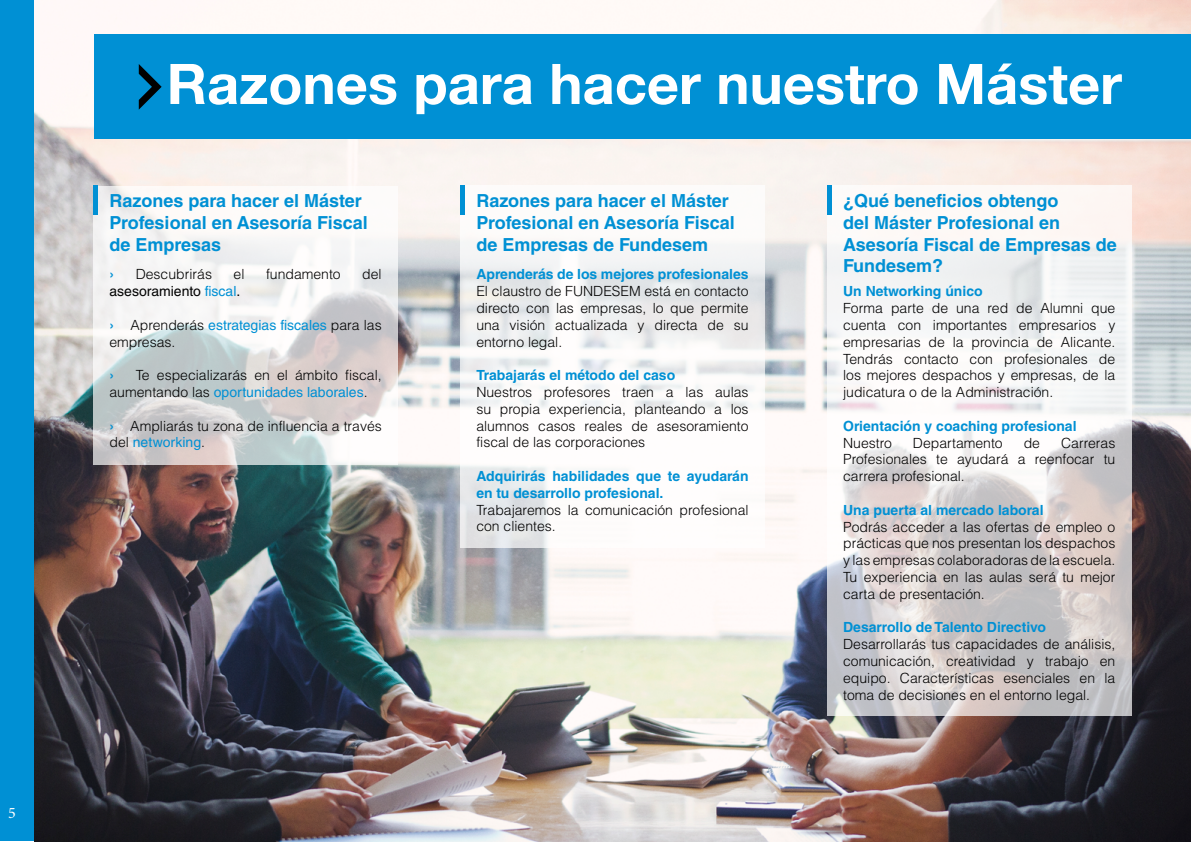
<style>
.page{position:relative;width:1191px;height:842px;background:#fff}
.page>*{position:absolute;margin:0;border:0;box-sizing:border-box;transform-origin:0 0}
.t1{font:700 56px "Helvetica Neue LT Std";color:#fff}
.t2{font:700 18px/21.6px "Helvetica LT Std";color:#0090d4}
.t3{font:16px "Minion Pro";color:#fff}
.t4{font:300 14px/16.8px "Helvetica LT Std";color:#000;text-align:justify}
.t5{font:700 14px/16.8px "Helvetica LT Std";color:#0090d4}
.t6{font:14px "Helvetica LT Std";color:#000}
.s1{color:#0090d4}
.s2{font-weight:700;color:#0090d4}
.s3{font-weight:400;color:#0090d4}
</style>
<div class="page">
<div style="left:0;top:0;width:34px;height:841px;background:#0090d4"></div>
<img style="left:34px;top:1px;width:1156px;height:841px">
<div style="left:94px;top:35px;width:1096px;height:104px;background:#0090d4"></div>
<svg style="left:139px;top:64px;width:23px;height:46px"></svg>
<svg style="left:94px;top:186px;width:304px;height:278px"></svg>
<svg style="left:460px;top:186px;width:304px;height:362px"></svg>
<svg style="left:827px;top:186px;width:304px;height:530px"></svg>
<div style="left:460px;top:186px;width:5px;height:29px;background:#0090d4"></div>
<div style="left:827px;top:186px;width:5px;height:29px;background:#0090d4"></div>
<hr style="left:94px;top:186px;width:4px;height:29px;background:#0090d4">
<p class="t3" style="left:8px;top:802px;width:9px">5</p>
<h1 class="t1" style="left:167px;top:49px;width:957px">Razones para hacer nuestro Máster</h1>
<p class="t2" style="left:109px;top:190px;width:260px">Razones para hacer el Máster<br>Profesional en Asesoría Fiscal de Empresas</p>
<p class="t5" style="left:109px;top:266px;width:6px">›</p>
<p class="t4" style="left:136px;top:266px;width:78px">Descubrirás</p>
<p class="t4" style="left:233px;top:266px;width:12px">el</p>
<p class="t4" style="left:266px;top:266px;width:76px">fundamento</p>
<p class="t4" style="left:362px;top:266px;width:21px">del</p>
<p class="t6" style="left:109px;top:283px;width:132px">asesoramiento <span class="s1">fiscal</span>.</p>
<p class="t4" style="left:109px;top:316px;width:274px"><span class="s2">›</span> Aprenderás <span class="s3">estrategias fiscales</span> para las empresas.</p>
<p class="t5" style="left:109px;top:367px;width:6px">›</p>
<p class="t4" style="left:109px;top:367px;width:274px;text-indent:26px">Te especializarás en el ámbito fiscal, aumentando las <span class="s3">oportunidades laborales</span>.</p>
<p class="t4" style="left:109px;top:417px;width:274px"><span class="s2">›</span> Ampliarás tu zona de influencia a través del <span class="s3">networking</span>.</p>
<p class="t2" style="left:476px;top:190px;width:260px">Razones para hacer el Máster<br>Profesional en Asesoría Fiscal de Empresas de Fundesem</p>
<p class="t5" style="left:476px;top:266px;width:274px">Aprenderás de los mejores profesionales</p>
<p class="t4" style="left:476px;top:283px;width:274px">El claustro de FUNDESEM está en contacto directo con las empresas, lo que permite una visión actualizada y directa de su entorno legal.</p>
<p class="t5" style="left:476px;top:367px;width:200px">Trabajarás el método del caso</p>
<p class="t4" style="left:476px;top:383px;width:274px">Nuestros profesores traen a las aulas su propia experiencia, planteando a los alumnos casos reales de asesoramiento fiscal de las corporaciones</p>
<p class="t5" style="left:476px;top:467px;width:274px">Adquirirás habilidades que te ayudarán en tu desarrollo profesional.</p>
<p class="t4" style="left:476px;top:501px;width:274px">Trabajaremos la comunicación profesional con clientes.</p>
<p class="t2" style="left:843px;top:190px;width:275px">¿Qué beneficios obtengo<br>del Máster Profesional en<br>Asesoría Fiscal de Empresas de<br>Fundesem?</p>
<p class="t5" style="left:843px;top:283px;width:141px">Un Networking único</p>
<p class="t4" style="left:843px;top:300px;width:274px">Forma parte de una red de Alumni que cuenta con importantes empresarios y empresarias de la provincia de Alicante.<br>Tendrás contacto con profesionales de los mejores despachos y empresas, de la judicatura o de la Administración.</p>
<p class="t5" style="left:843px;top:417px;width:235px">Orientación y coaching profesional</p>
<p class="t4" style="left:843px;top:434px;width:50px">Nuestro</p>
<p class="t4" style="left:913px;top:434px;width:91px">Departamento</p>
<p class="t4" style="left:1023px;top:434px;width:18px">de</p>
<p class="t4" style="left:843px;top:434px;width:274px;text-indent:218px">Carreras Profesionales te ayudará a reenfocar tu carrera profesional.</p>
<p class="t5" style="left:843px;top:501px;width:202px">Una puerta al mercado laboral</p>
<p class="t4" style="left:843px;top:518px;width:274px">Podrás acceder a las ofertas de empleo o prácticas que nos presentan los despachos y las empresas colaboradoras de la escuela.<br>Tu experiencia en las aulas será tu mejor carta de presentación.</p>
<p class="t5" style="left:843px;top:619px;width:204px">Desarrollo de Talento Directivo</p>
<p class="t4" style="left:843px;top:636px;width:274px">Desarrollarás tus capacidades de análisis, comunicación, creatividad y trabajo en equipo. Características esenciales en la toma de decisiones en el entorno legal.</p>
</div>
